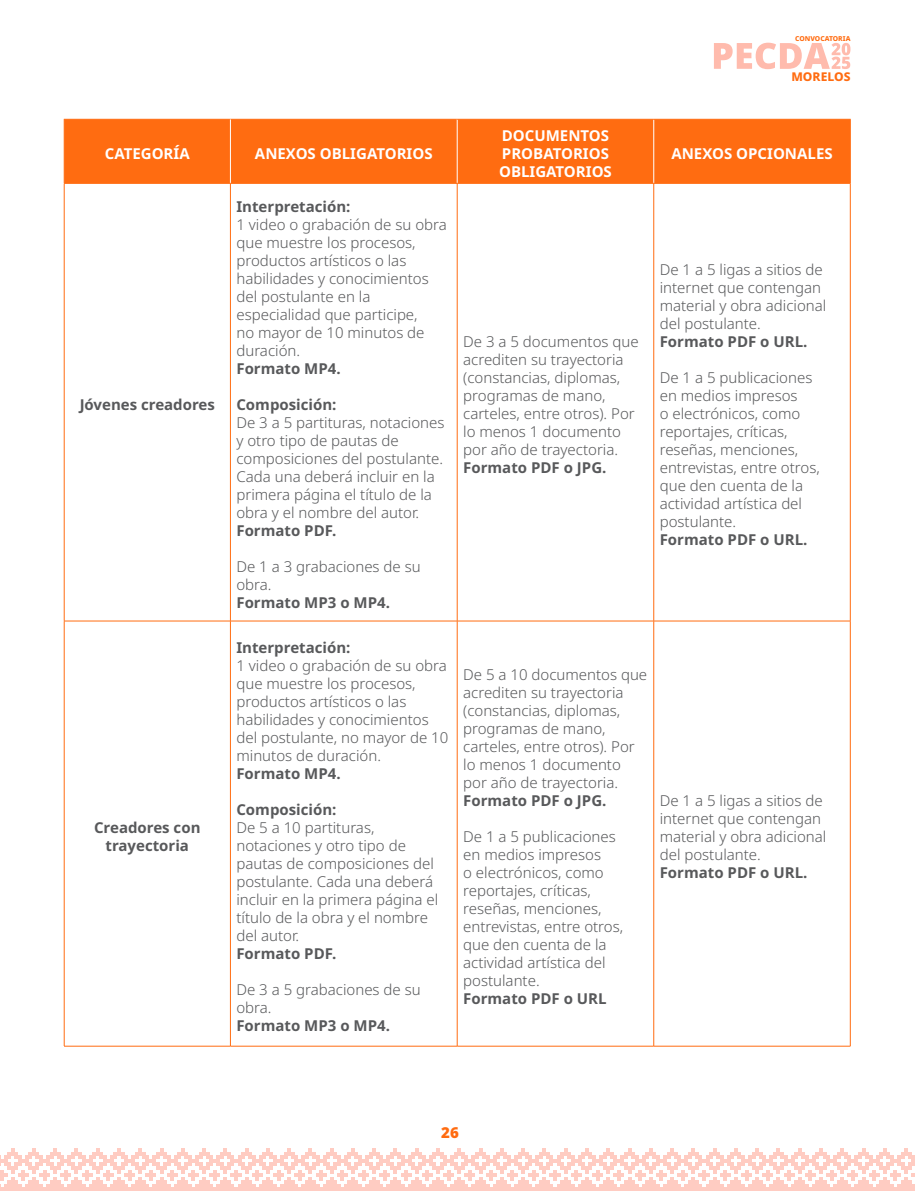
<style>
.page{position:relative;width:915px;height:1191px;background:#fff}
.page>*{position:absolute;margin:0;border:0;box-sizing:border-box;transform-origin:0 0}
.t1{font:300 15px/18px "Noto Sans";color:#58595b}
.t2{font:700 15px/18px "Noto Sans";color:#58595b;text-align:center}
.t3{font:700 15px/18px "Noto Sans";color:#fff}
.t4{font:900 15px "Noto Sans";color:#ff6c11}
.t5{font:800 12px "Noto Sans";color:#ff6c11}
.t6{font:800 6.75px "Noto Sans";color:#ff6c11}
</style>
<div class="page">
<svg style="left:714px;top:43px;width:136px;height:26px"></svg>
<svg style="left:0;top:1148px;width:914px;height:43px"></svg>
<div style="left:65px;top:120px;width:784px;height:63px;background:#ff6c11"></div>
<hr style="left:64px;top:119px;width:1px;height:64px;background:#ff6c11">
<hr style="left:64px;top:119px;width:166px;height:1px;background:#ff6c11">
<hr style="left:64px;top:1046px;width:166px;height:1px;background:#ff6c11">
<hr style="left:230px;top:119px;width:227px;height:1px;background:#ff6c11">
<hr style="left:230px;top:1046px;width:227px;height:1px;background:#ff6c11">
<hr style="left:230px;top:119px;width:1px;height:64px;background:#fff">
<hr style="left:456px;top:119px;width:1px;height:64px;background:#fff">
<hr style="left:653px;top:119px;width:1px;height:64px;background:#fff">
<hr style="left:457px;top:119px;width:196px;height:1px;background:#ff6c11">
<hr style="left:457px;top:1046px;width:196px;height:1px;background:#ff6c11">
<hr style="left:653px;top:119px;width:197px;height:1px;background:#ff6c11">
<hr style="left:653px;top:1046px;width:197px;height:1px;background:#ff6c11">
<hr style="left:849px;top:119px;width:1px;height:64px;background:#ff6c11">
<hr style="left:64px;top:183px;width:166px;height:1px;background:#ff6c11">
<hr style="left:64px;top:183px;width:1px;height:438px;background:#ff6c11">
<hr style="left:230px;top:183px;width:1px;height:438px;background:#ff6c11">
<hr style="left:457px;top:183px;width:1px;height:438px;background:#ff6c11">
<hr style="left:653px;top:183px;width:1px;height:438px;background:#ff6c11">
<hr style="left:849px;top:183px;width:1px;height:438px;background:#ff6c11">
<hr style="left:64px;top:621px;width:166px;height:1px;background:#ff6c11">
<hr style="left:64px;top:621px;width:1px;height:425px;background:#ff6c11">
<hr style="left:230px;top:621px;width:227px;height:1px;background:#ff6c11">
<hr style="left:230px;top:621px;width:1px;height:425px;background:#ff6c11">
<hr style="left:457px;top:621px;width:196px;height:1px;background:#ff6c11">
<hr style="left:457px;top:621px;width:1px;height:425px;background:#ff6c11">
<hr style="left:653px;top:621px;width:197px;height:1px;background:#ff6c11">
<hr style="left:653px;top:621px;width:1px;height:425px;background:#ff6c11">
<hr style="left:849px;top:621px;width:1px;height:425px;background:#ff6c11">
<hr style="left:230px;top:183px;width:227px;height:1px;background:#ff6c11">
<hr style="left:457px;top:183px;width:196px;height:1px;background:#ff6c11">
<hr style="left:653px;top:183px;width:197px;height:1px;background:#ff6c11">
<p class="t6" style="left:795px;top:33px;width:57px">CONVOCATORIA</p>
<p class="t5" style="left:791px;top:68px;width:60px">MORELOS</p>
<p class="t3" style="left:105px;top:145px;width:86px">CATEGORÍA</p>
<p class="t3" style="left:255px;top:145px;width:179px">ANEXOS OBLIGATORIOS</p>
<p class="t2" style="left:80px;top:396px;width:137px">Jóvenes creadores</p>
<p class="t2" style="left:94px;top:818px;width:108px">Creadores con trayectoria</p>
<p class="t2" style="left:236px;top:198px;width:116px">Interpretación:</p>
<p class="t1" style="left:236px;top:216px;width:212px">1 video o grabación de su obra que muestre los procesos, productos artísticos o las habilidades y conocimientos del postulante en la especialidad que participe,<br>no mayor de 10 minutos de duración.</p>
<p class="t2" style="left:236px;top:360px;width:106px">Formato MP4.</p>
<p class="t2" style="left:236px;top:396px;width:102px">Composición:</p>
<p class="t1" style="left:236px;top:414px;width:209px">De 3 a 5 partituras, notaciones y otro tipo de pautas de composiciones del postulante.<br>Cada una deberá incluir en la primera página el título de la obra y el nombre del autor.</p>
<p class="t2" style="left:236px;top:522px;width:101px">Formato PDF.</p>
<p class="t1" style="left:236px;top:558px;width:186px">De 1 a 3 grabaciones de su obra.</p>
<p class="t2" style="left:236px;top:594px;width:155px">Formato MP3 o MP4.</p>
<p class="t2" style="left:236px;top:638px;width:116px">Interpretación:</p>
<p class="t1" style="left:236px;top:656px;width:213px">1 video o grabación de su obra que muestre los procesos, productos artísticos o las habilidades y conocimientos del postulante, no mayor de 10 minutos de duración.</p>
<p class="t2" style="left:236px;top:764px;width:106px">Formato MP4.</p>
<p class="t2" style="left:236px;top:800px;width:102px">Composición:</p>
<p class="t1" style="left:236px;top:818px;width:203px">De 5 a 10 partituras, notaciones y otro tipo de pautas de composiciones del postulante. Cada una deberá incluir en la primera página el título de la obra y el nombre del autor.</p>
<p class="t2" style="left:236px;top:944px;width:101px">Formato PDF.</p>
<p class="t1" style="left:236px;top:980px;width:186px">De 3 a 5 grabaciones de su obra.</p>
<p class="t2" style="left:236px;top:1016px;width:155px">Formato MP3 o MP4.</p>
<p class="t3" style="left:499px;top:127px;width:114px">DOCUMENTOS<br>PROBATORIOS<br>OBLIGATORIOS</p>
<p class="t3" style="left:671px;top:145px;width:163px">ANEXOS OPCIONALES</p>
<p class="t1" style="left:463px;top:333px;width:177px">De 3 a 5 documentos que acrediten su trayectoria (constancias, diplomas, programas de mano, carteles, entre otros). Por lo menos 1 documento por año de trayectoria.</p>
<p class="t2" style="left:463px;top:459px;width:145px">Formato PDF o JPG.</p>
<p class="t1" style="left:659px;top:261px;width:168px">De 1 a 5 ligas a sitios de internet que contengan material y obra adicional del postulante.</p>
<p class="t2" style="left:659px;top:333px;width:149px">Formato PDF o URL.</p>
<p class="t1" style="left:659px;top:369px;width:161px">De 1 a 5 publicaciones en medios impresos<br>o electrónicos, como reportajes, críticas, reseñas, menciones, entrevistas, entre otros, que den cuenta de la actividad artística del postulante.</p>
<p class="t2" style="left:659px;top:531px;width:149px">Formato PDF o URL.</p>
<p class="t1" style="left:463px;top:665px;width:185px">De 5 a 10 documentos que acrediten su trayectoria (constancias, diplomas, programas de mano, carteles, entre otros). Por lo menos 1 documento por año de trayectoria.</p>
<p class="t2" style="left:463px;top:791px;width:145px">Formato PDF o JPG.</p>
<p class="t1" style="left:463px;top:827px;width:161px">De 1 a 5 publicaciones en medios impresos<br>o electrónicos, como reportajes, críticas, reseñas, menciones, entrevistas, entre otros, que den cuenta de la actividad artística del postulante.</p>
<p class="t2" style="left:463px;top:989px;width:145px">Formato PDF o URL</p>
<p class="t1" style="left:659px;top:791px;width:168px">De 1 a 5 ligas a sitios de internet que contengan material y obra adicional del postulante.</p>
<p class="t2" style="left:659px;top:863px;width:149px">Formato PDF o URL.</p>
<p class="t4" style="left:441px;top:1121px;width:19px">26</p>
</div>
